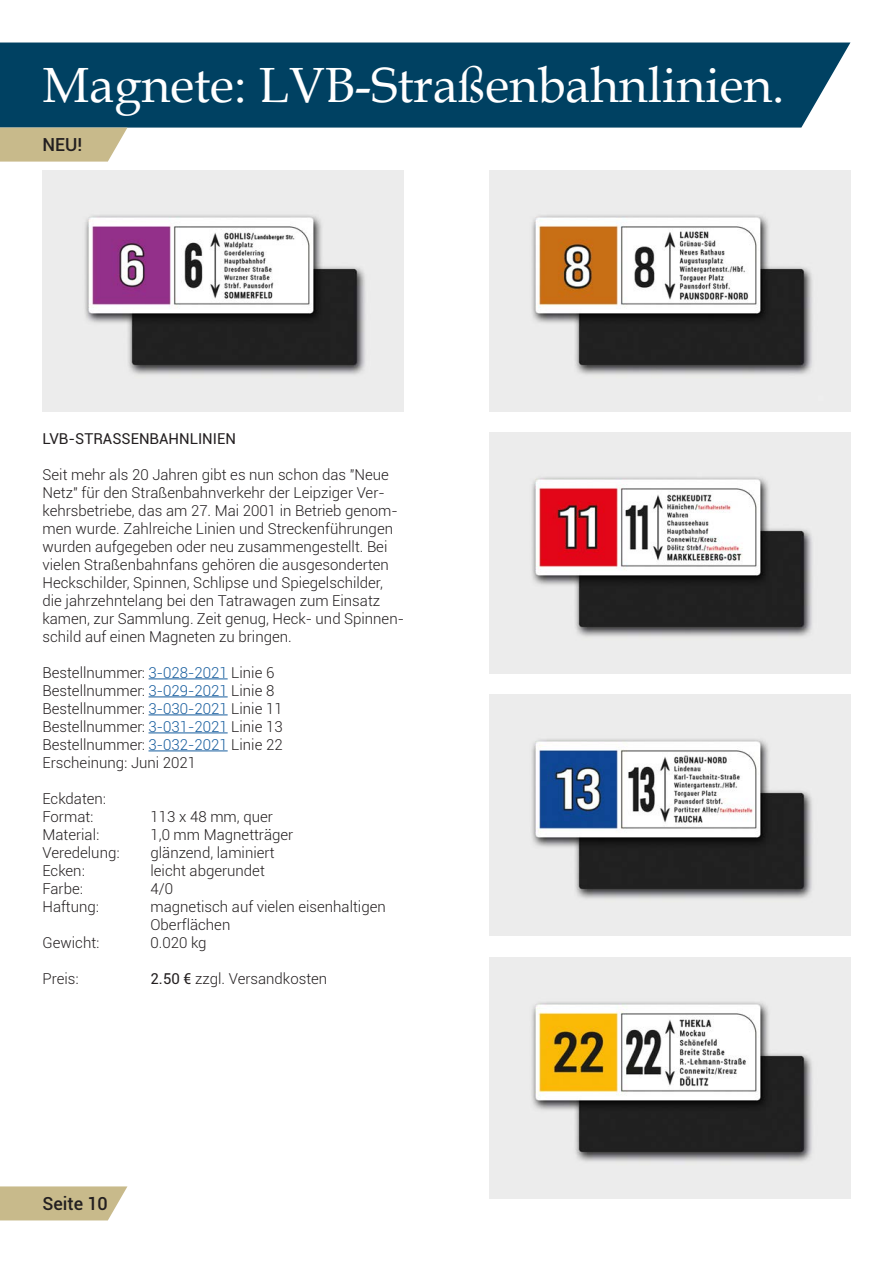
<style>
.page{position:relative;width:893px;height:1263px;background:#fff}
.page>*{position:absolute;margin:0;border:0;box-sizing:border-box;transform-origin:0 0}
.t1{font:49.5px "Book Antiqua";color:#fff}
.t2{font:500 18px "Roboto";color:#231f20}
.t3{font:300 15px/18px "Roboto";color:#231f20}
.t4{font:15px "Roboto";color:#231f20}
.s1{color:#175d9e}
.s2{font-weight:400}
</style>
<div class="page">
<div style="left:0;top:43px;width:850px;height:85px;background:#004162"></div>
<hr style="left:149px;top:678px;width:79px;height:1px;background:#175d9e">
<hr style="left:149px;top:696px;width:79px;height:1px;background:#175d9e">
<hr style="left:149px;top:714px;width:79px;height:1px;background:#175d9e">
<hr style="left:149px;top:732px;width:79px;height:1px;background:#175d9e">
<hr style="left:149px;top:750px;width:79px;height:1px;background:#175d9e">
<svg style="left:0;top:1186px;width:127px;height:34px"></svg>
<svg style="left:0;top:128px;width:127px;height:34px"></svg>
<img style="left:489px;top:695px;width:361px;height:241px">
<img style="left:489px;top:957px;width:361px;height:241px">
<img style="left:43px;top:170px;width:361px;height:241px">
<img style="left:489px;top:170px;width:361px;height:241px">
<img style="left:489px;top:432px;width:361px;height:241px">
<h1 class="t1" style="left:43px;top:50px;width:744px">Magnete: LVB-Straßenbahnlinien.</h1>
<p class="t2" style="left:42px;top:132px;width:41px">NEU!</p>
<p class="t4" style="left:43px;top:428px;width:195px">LVB-STRASSENBAHNLINIEN</p>
<p class="t3" style="left:43px;top:465px;width:363px">Seit mehr als 20 Jahren gibt es nun schon das "Neue Netz" für den Straßenbahnverkehr der Leipziger Ver&shy;kehrsbetriebe, das am 27. Mai 2001 in Betrieb genom&shy;men wurde. Zahlreiche Linien und Streckenführungen wurden aufgegeben oder neu zusammengestellt. Bei vielen Straßenbahnfans gehören die ausgesonderten Heckschilder, Spinnen, Schlipse und Spiegelschilder, die jahrzehntelang bei den Tatrawagen zum Einsatz kamen, zur Sammlung. Zeit genug, Heck- und Spinnen&shy;schild auf einen Magneten zu bringen.</p>
<p class="t3" style="left:43px;top:663px;width:242px">Bestellnummer: <span class="s1">3-028-2021</span> Linie 6<br>Bestellnummer: <span class="s1">3-029-2021</span> Linie 8<br>Bestellnummer: <span class="s1">3-030-2021</span> Linie 11<br>Bestellnummer: <span class="s1">3-031-2021</span> Linie 13<br>Bestellnummer: <span class="s1">3-032-2021</span> Linie 22<br>Erscheinung: Juni 2021</p>
<p class="t3" style="left:43px;top:789px;width:65px">Eckdaten:<br>Format:</p>
<p class="t3" style="left:151px;top:807px;width:124px">113 x 48 mm, quer</p>
<p class="t3" style="left:43px;top:825px;width:58px">Material:</p>
<p class="t3" style="left:151px;top:825px;width:144px">1,0 mm Magnetträger</p>
<p class="t3" style="left:43px;top:843px;width:79px">Veredelung:</p>
<p class="t3" style="left:151px;top:843px;width:126px">glänzend, laminiert</p>
<p class="t3" style="left:43px;top:861px;width:44px">Ecken:</p>
<p class="t3" style="left:151px;top:861px;width:116px">leicht abgerundet</p>
<p class="t3" style="left:43px;top:879px;width:42px">Farbe:</p>
<p class="t3" style="left:151px;top:879px;width:24px">4/0</p>
<p class="t3" style="left:43px;top:897px;width:58px">Haftung:</p>
<p class="t3" style="left:151px;top:897px;width:237px">magnetisch auf vielen eisenhaltigen<br>Oberflächen</p>
<p class="t3" style="left:43px;top:933px;width:58px">Gewicht:</p>
<p class="t3" style="left:151px;top:933px;width:58px">0.020 kg</p>
<p class="t3" style="left:43px;top:969px;width:38px">Preis:</p>
<p class="t3" style="left:151px;top:969px;width:178px"><span class="s2">2.50 €</span> zzgl. Versandkosten</p>
<p class="t2" style="left:42px;top:1191px;width:67px">Seite 10</p>
</div>
